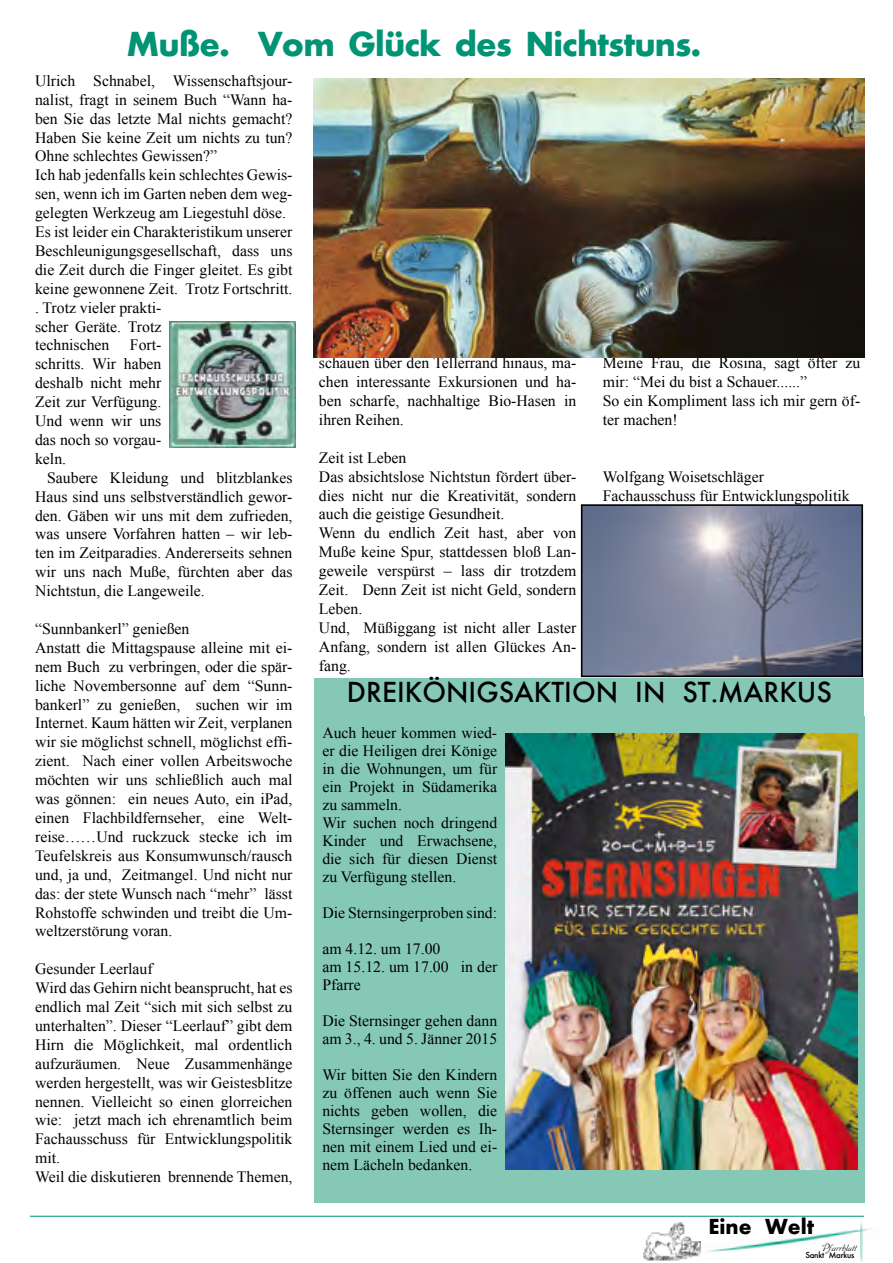
<style>
.page{position:relative;width:893px;height:1263px;background:#fff}
.page>*{position:absolute;margin:0;border:0;box-sizing:border-box;transform-origin:0 0}
.t1{font:700 36px "Futura";letter-spacing:-.025em;color:#009475}
.t2{font:30px "Futura";color:#000}
.t3{font:700 22.5px "Futura";color:#000}
.t4{font:15.75px/18.9px "Times New Roman";color:#000}
.t5{font:10.5px "Dobkin Script";color:#000}
.t6{font:9px "Futura";letter-spacing:-.03em;color:#000}
</style>
<div class="page">
<hr style="left:30px;top:1216px;width:834px;height:1px;background:#009475">
<div style="left:314px;top:716px;width:550px;height:486px;background:#86c8b6"></div>
<img style="left:700px;top:1228px;width:172px;height:26px">
<div style="left:860px;top:1220px;width:3px;height:42px;border:2px solid #009475;border-radius:50%"></div>
<img style="left:643px;top:1222px;width:57px;height:38px">
<img style="left:170px;top:321px;width:126px;height:126px">
<img style="left:314px;top:79px;width:551px;height:278px">
<div style="left:315px;top:678px;width:549px;height:38px;background:#86c8b6"></div>
<img style="left:506px;top:733px;width:351px;height:436px">
<img style="left:584px;top:507px;width:276px;height:167px">
<div style="left:581px;top:504px;width:282px;height:173px;border:2px solid #000"></div>
<h1 class="t1" style="left:127px;top:23px;width:576px">Muße. Vom Glück des Nichtstuns.</h1>
<p class="t4" style="left:35px;top:71px;width:259px">Ulrich Schnabel, Wissenschaftsjour&shy;nalist, fragt in seinem Buch “Wann ha&shy;ben Sie das letzte Mal nichts gemacht?<br>Haben Sie keine Zeit um nichts zu tun?<br>Ohne schlechtes Gewissen?”<br>Ich hab jedenfalls kein schlechtes Gewis&shy;sen, wenn ich im Garten neben dem weg&shy;gelegten Werkzeug am Liegestuhl döse.<br>Es ist leider ein Charakteristikum unserer Beschleunigungsgesellschaft, dass uns die Zeit durch die Finger gleitet. Es gibt keine gewonnene Zeit. Trotz Fortschritt. . Trotz vieler prakti-<br>scher Geräte. Trotz<br>technischen</p>
<p class="t4" style="left:35px;top:335px;width:128px;text-align:justify;text-indent:95px">Fort&shy;schritts. Wir haben deshalb nicht mehr Zeit zur Verfügung.<br>Und wenn wir uns das noch so vorgau&shy;keln.</p>
<p class="t4" style="left:35px;top:468px;width:259px;text-align:justify;text-indent:12px">Saubere Kleidung und blitzblankes Haus sind uns selbstverständlich gewor&shy;den. Gäben wir uns mit dem zufrieden, was unsere Vorfahren hatten – wir leb&shy;ten im Zeitparadies. Andererseits sehnen wir uns nach Muße, fürchten aber das Nichtstun, die Langeweile.</p>
<p class="t4" style="left:35px;top:619px;width:259px">“Sunnbankerl” genießen<br>Anstatt die Mittagspause alleine mit ei&shy;nem Buch zu verbringen, oder die spär&shy;liche Novembersonne auf dem “Sunn&shy;bankerl” zu genießen, suchen wir im Internet. Kaum hätten wir Zeit, verplanen wir sie möglichst schnell, möglichst effi&shy;zient. Nach einer vollen Arbeitswoche möchten wir uns schließlich auch mal was gönnen: ein neues Auto, ein iPad, einen Flachbildfernseher, eine Welt&shy;reise……Und ruckzuck stecke ich im Teufelskreis aus Konsumwunsch/rausch und, ja und, Zeitmangel. Und nicht nur das: der stete Wunsch nach “mehr” lässt Rohstoffe schwinden und treibt die Um&shy;weltzerstörung voran.</p>
<p class="t4" style="left:35px;top:959px;width:259px">Gesunder Leerlauf<br>Wird das Gehirn nicht beansprucht, hat es endlich mal Zeit “sich mit sich selbst zu unterhalten”. Dieser “Leerlauf” gibt dem Hirn die Möglichkeit, mal ordentlich aufzuräumen. Neue Zusammenhänge werden hergestellt, was wir Geistesblitze nennen. Vielleicht so einen glorreichen wie: jetzt mach ich ehrenamtlich beim Fachausschuss für Entwicklungspolitik mit.<br>Weil die diskutieren brennende Themen,</p>
<p class="t4" style="left:319px;top:353px;width:259px;text-align:justify">schauen über den Tellerrand hinaus, ma&shy;chen interessante Exkursionen und ha&shy;ben scharfe, nachhaltige Bio-Hasen in ihren Reihen.</p>
<p class="t4" style="left:319px;top:448px;width:259px">Zeit ist Leben<br>Das absichtslose Nichtstun fördert über&shy;dies nicht nur die Kreativität, sondern auch die geistige Gesundheit.<br>Wenn du endlich Zeit hast, aber von<br>Muße keine Spur, stattdessen bloß Lan&shy;geweile verspürst – lass dir trotzdem<br>Zeit. Denn Zeit ist nicht Geld, sondern<br>Leben.<br>Und, Müßiggang ist nicht aller Laster<br>Anfang, sondern ist allen Glückes An&shy;fang.</p>
<p class="t4" style="left:603px;top:353px;width:259px">Meine Frau, die Rosina, sagt öfter zu mir: “Mei du bist a Schauer......”<br>So ein Kompliment lass ich mir gern öf&shy;ter machen!</p>
<p class="t4" style="left:603px;top:467px;width:248px">Wolfgang Woisetschläger<br>Fachausschuss für Entwicklungspolitik</p>
<h2 class="t2" style="left:347px;top:674px;width:487px">DREIKÖNIGSAKTION IN ST.MARKUS</h2>
<p class="t4" style="left:322px;top:723px;width:176px;line-height:18px">Auch heuer kommen wied&shy;er die Heiligen drei Könige in die Wohnungen, um für ein Projekt in Südamerika zu sammeln.<br>Wir suchen noch dringend<br>Kinder und Erwachsene, die sich für diesen Dienst zu Verfügung stellen.</p>
<p class="t4" style="left:322px;top:903px;width:176px">Die Sternsingerproben sind:</p>
<p class="t4" style="left:322px;top:940px;width:176px;line-height:18px">am 4.12. um 17.00<br>am 15.12. um 17.00 in der<br>Pfarre</p>
<p class="t4" style="left:322px;top:1012px;width:176px;line-height:18px">Die Sternsinger gehen dann am 3., 4. und 5. Jänner 2015</p>
<p class="t4" style="left:322px;top:1066px;width:176px;line-height:18px;text-align:justify">Wir bitten Sie den Kindern zu öffenen auch wenn Sie nichts geben wollen, die Sternsinger werden es Ih&shy;nen mit einem Lied und ei&shy;nem Lächeln bedanken.</p>
<h3 class="t3" style="left:708px;top:1213px;width:107px">Eine Welt</h3>
<p class="t5" style="left:822px;top:1243px;width:36px">Pfarrblatt</p>
<p class="t6" style="left:805px;top:1249px;width:50px">Sankt Markus</p>
</div>
